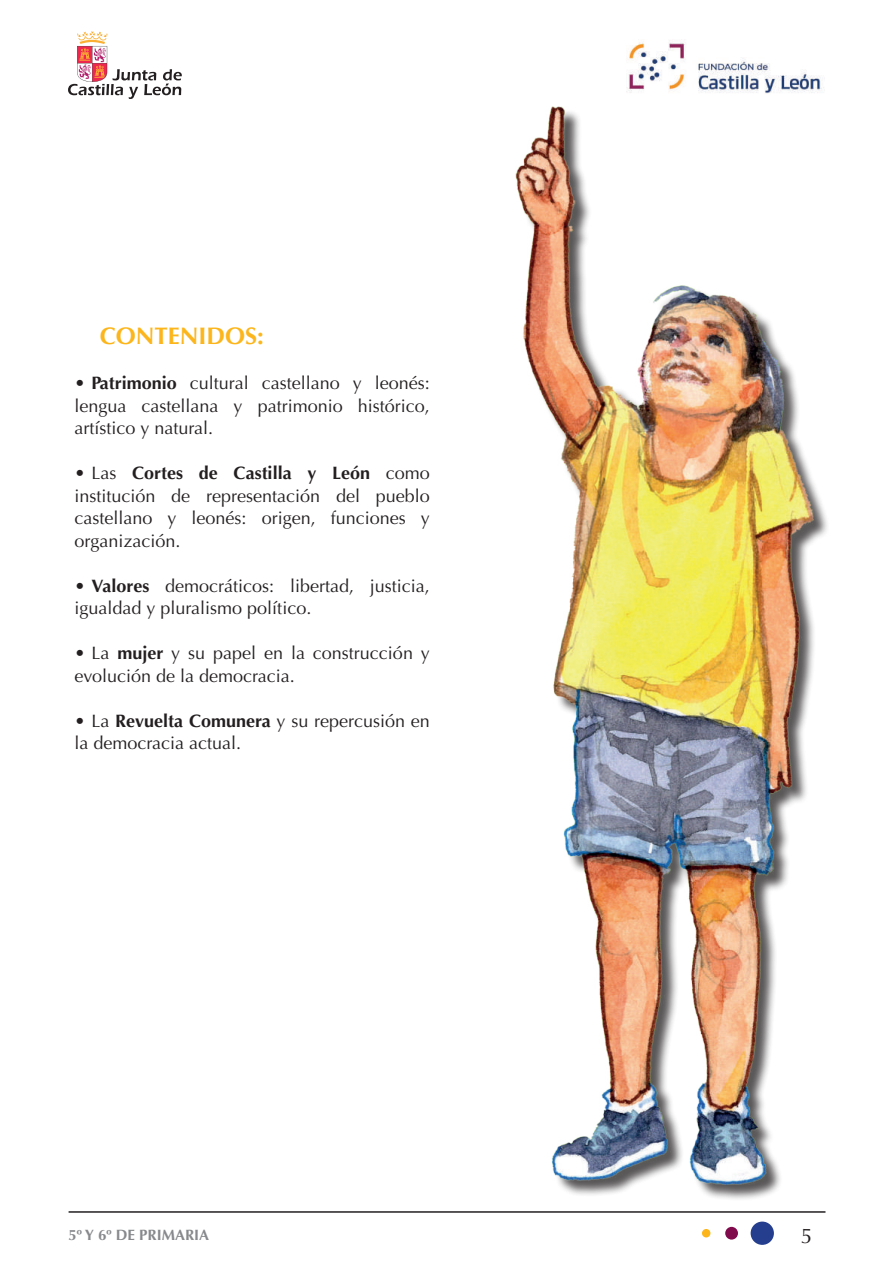
<style>
.page{position:relative;width:893px;height:1263px;background:#fff}
.page>*{position:absolute;margin:0;border:0;box-sizing:border-box;transform-origin:0 0}
.t1{font:700 24px "Optima";color:#fcb61c}
.t2{font:21px "Optima";color:#231f20}
.t3{font:18px/22.5px "Optima";color:#231f20}
.t4{font:700 15px "Optima";color:#87898c}
.s1{font-weight:700}
</style>
<div class="page">
<svg style="left:68px;top:31px;width:114px;height:68px"></svg>
<img style="left:626px;top:41px;width:199px;height:53px">
<div style="left:751px;top:1221px;width:23px;height:24px;background:#253f8e;border-radius:50%"></div>
<div style="left:725px;top:1227px;width:13px;height:12px;background:#810a4d;border-radius:50%"></div>
<div style="left:702px;top:1229px;width:8px;height:8px;background:#fcb61c;border-radius:50%"></div>
<hr style="left:69px;top:1211px;width:756px;height:2px;background:#231f20">
<div style="left:518px;top:110px;width:312px;height:1092px;background:#231f20;opacity:.75"></div>
<img style="left:515px;top:106px;width:298px;height:1078px">
<h1 class="t1" style="left:100px;top:322px;width:166px">CONTENIDOS:</h1>
<p class="t3" style="left:74px;top:372px;width:357px;text-align:justify"><span class="s1">• Patrimonio</span> cultural castellano y leonés: lengua castellana y patrimonio histórico, artístico y natural.</p>
<p class="t3" style="left:74px;top:462px;width:357px;text-align:justify">• Las <span class="s1">Cortes de Castilla y León</span> como institución de representación del pueblo castellano y leonés: origen, funciones y organización.</p>
<p class="t3" style="left:74px;top:574px;width:357px"><span class="s1">• Valores</span> democráticos: libertad, justicia, igualdad y pluralismo político.</p>
<p class="t3" style="left:74px;top:642px;width:357px">• La <span class="s1">mujer</span> y su papel en la construcción y evolución de la democracia.</p>
<p class="t3" style="left:74px;top:709px;width:357px">• La <span class="s1">Revuelta Comunera</span> y su repercusión en la democracia actual.</p>
<p class="t4" style="left:69px;top:1226px;width:142px">5º Y 6º DE PRIMARIA</p>
<p class="t2" style="left:801px;top:1223px;width:13px">5</p>
</div>
